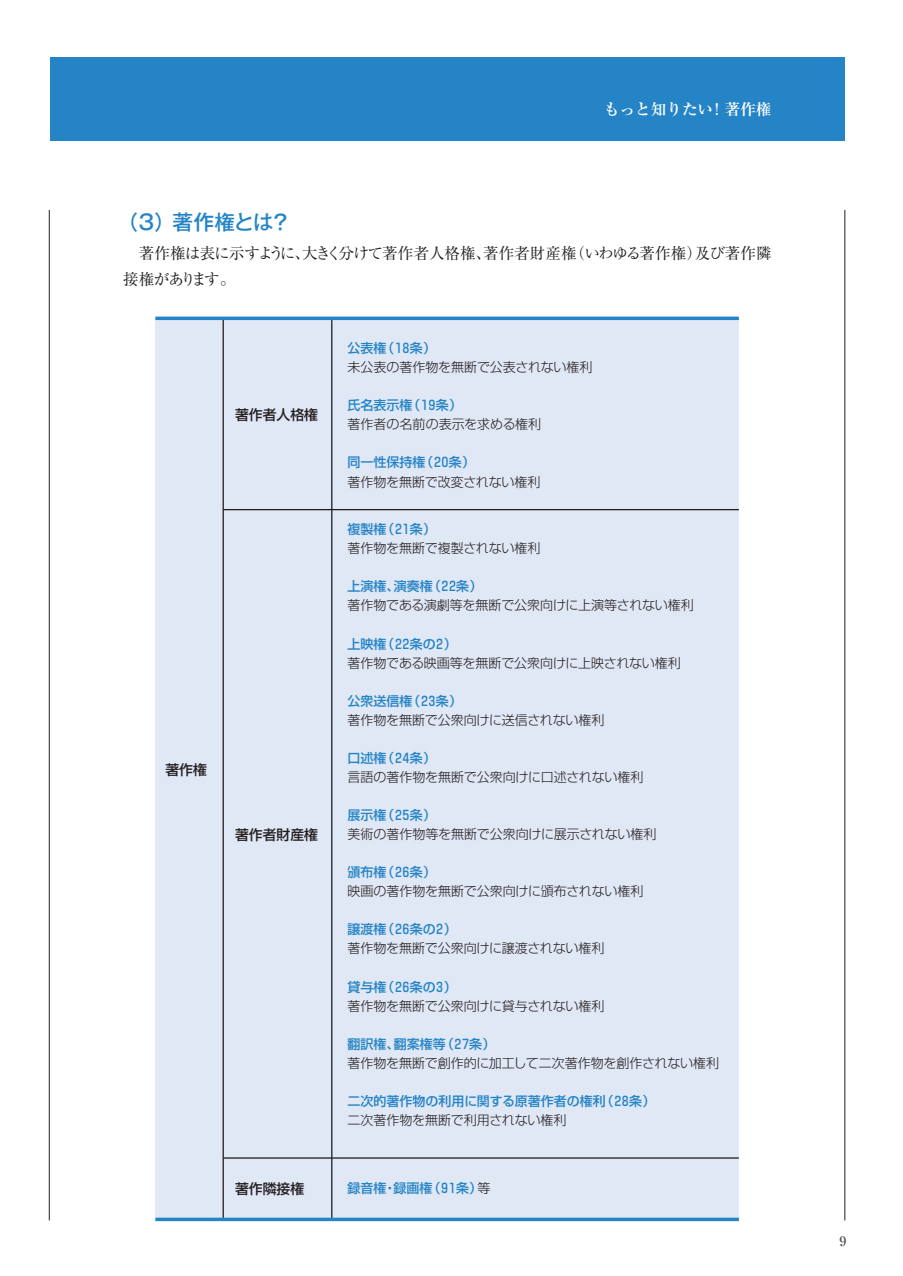
<style>
.page{position:relative;width:903px;height:1276px;background:#fff}
.page>*{position:absolute;margin:0;border:0;box-sizing:border-box;transform-origin:0 0}
.t1{font:20.82px "Gothic MB101 Med 90 msp RKSJ H";letter-spacing:-.035em;color:#2484c6}
.t2{font:15.58px/26.1px "Ryumin regular 90 msp RKSJ H";letter-spacing:-.045em;color:#231f20}
.t3{font:15.58px "Ryumin Bold 90 msp RKSJ H";color:#fff}
.t4{font:13.83px "Shin Go Medium 90 msp RKSJ H";color:#231f20}
.t5{font:13.83px "Ryumin Bold 90 msp RKSJ H";color:#58595b}
.t6{font:12.95px "Shin Go Light 90 msp RKSJ H";color:#231f20}
.t7{font:12.95px "Shin Go Medium 90 msp RKSJ H";color:#2484c6}
.t8{font:12.95px "Shin Go Medium 90 msp RKSJ H";letter-spacing:-.105em;color:#2484c6}
.s1{font-family:"Shin Go Light 90 msp RKSJ H";color:#231f20}
</style>
<div class="page">
<div style="left:155px;top:317px;width:584px;height:904px;background:#e0e7f5"></div>
<div style="left:50px;top:57px;width:795px;height:84px;background:#2484c6"></div>
<hr style="left:49px;top:210px;width:1px;height:1010px;background:#231f20">
<hr style="left:845px;top:210px;width:1px;height:1010px;background:#231f20">
<hr style="left:223px;top:317px;width:1px;height:904px;background:#231f20">
<hr style="left:223px;top:509px;width:516px;height:1px;background:#231f20">
<hr style="left:223px;top:1157px;width:516px;height:1px;background:#231f20">
<hr style="left:331px;top:317px;width:1px;height:904px;background:#231f20">
<hr style="left:155px;top:317px;width:584px;height:3px;background:#2484c6">
<svg style="left:155px;top:1217px;width:584px;height:4px;background:#4394cd"></svg>
<h1 class="t1" style="left:118px;top:214px;width:175px">（3）著作権とは？</h1>
<p class="t3" style="left:604px;top:103px;width:169px">もっと知りたい！著作権</p>
<p class="t2" style="left:123px;top:242px;width:650px">　著作権は表に示すように、大きく分けて著作者人格権、著作者財産権（いわゆる著作権）及び著作隣接権があります。</p>
<p class="t4" style="left:235px;top:410px;width:85px">著作者人格権</p>
<p class="t4" style="left:165px;top:764px;width:43px">著作権</p>
<p class="t4" style="left:235px;top:829px;width:85px">著作者財産権</p>
<p class="t4" style="left:235px;top:1183px;width:71px">著作隣接権</p>
<p class="t7" style="left:348px;top:343px;width:90px">公表権（１８条）</p>
<p class="t6" style="left:348px;top:362px;width:247px">未公表の著作物を無断で公表されない権利</p>
<p class="t7" style="left:348px;top:400px;width:116px">氏名表示権（１９条）</p>
<p class="t6" style="left:348px;top:420px;width:195px">著作者の名前の表示を求める権利</p>
<p class="t7" style="left:348px;top:458px;width:129px">同一性保持権（２０条）</p>
<p class="t6" style="left:348px;top:477px;width:194px">著作物を無断で改変されない権利</p>
<p class="t7" style="left:348px;top:524px;width:90px">複製権（２１条）</p>
<p class="t6" style="left:348px;top:543px;width:194px">著作物を無断で複製されない権利</p>
<p class="t7" style="left:348px;top:581px;width:137px">上演権、演奏権（２２条）</p>
<p class="t6" style="left:348px;top:601px;width:348px">著作物である演劇等を無断で公衆向けに上演等されない権利</p>
<p class="t8" style="left:348px;top:639px;width:111px">上映権（２２条の２）</p>
<p class="t6" style="left:348px;top:658px;width:335px">著作物である映画等を無断で公衆向けに上映されない権利</p>
<p class="t7" style="left:348px;top:696px;width:116px">公衆送信権（２３条）</p>
<p class="t6" style="left:348px;top:715px;width:258px">著作物を無断で公衆向けに送信されない権利</p>
<p class="t7" style="left:348px;top:753px;width:90px">口述権（２４条）</p>
<p class="t6" style="left:348px;top:772px;width:298px">言語の著作物を無断で公衆向けに口述されない権利</p>
<p class="t7" style="left:348px;top:810px;width:90px">展示権（２５条）</p>
<p class="t6" style="left:348px;top:829px;width:311px">美術の著作物等を無断で公衆向けに展示されない権利</p>
<p class="t7" style="left:348px;top:867px;width:90px">頒布権（２６条）</p>
<p class="t6" style="left:348px;top:886px;width:298px">映画の著作物を無断で公衆向けに頒布されない権利</p>
<p class="t8" style="left:348px;top:925px;width:111px">譲渡権（２６条の２）</p>
<p class="t6" style="left:348px;top:944px;width:258px">著作物を無断で公衆向けに譲渡されない権利</p>
<p class="t8" style="left:348px;top:982px;width:111px">貸与権（２６条の３）</p>
<p class="t6" style="left:348px;top:1001px;width:258px">著作物を無断で公衆向けに貸与されない権利</p>
<p class="t7" style="left:348px;top:1039px;width:150px">翻訳権、翻案権等（２７条）</p>
<p class="t6" style="left:348px;top:1058px;width:373px">著作物を無断で創作的に加工して二次著作物を創作されない権利</p>
<p class="t7" style="left:348px;top:1096px;width:309px">二次的著作物の利用に関する原著作者の権利（２８条）</p>
<p class="t6" style="left:348px;top:1115px;width:220px">二次著作物を無断で利用されない権利</p>
<p class="t7" style="left:348px;top:1183px;width:144px">録音権・録画権（９１条）<span class="s1">等</span></p>
<p class="t5" style="left:839px;top:1236px;width:8px">9</p>
</div>
